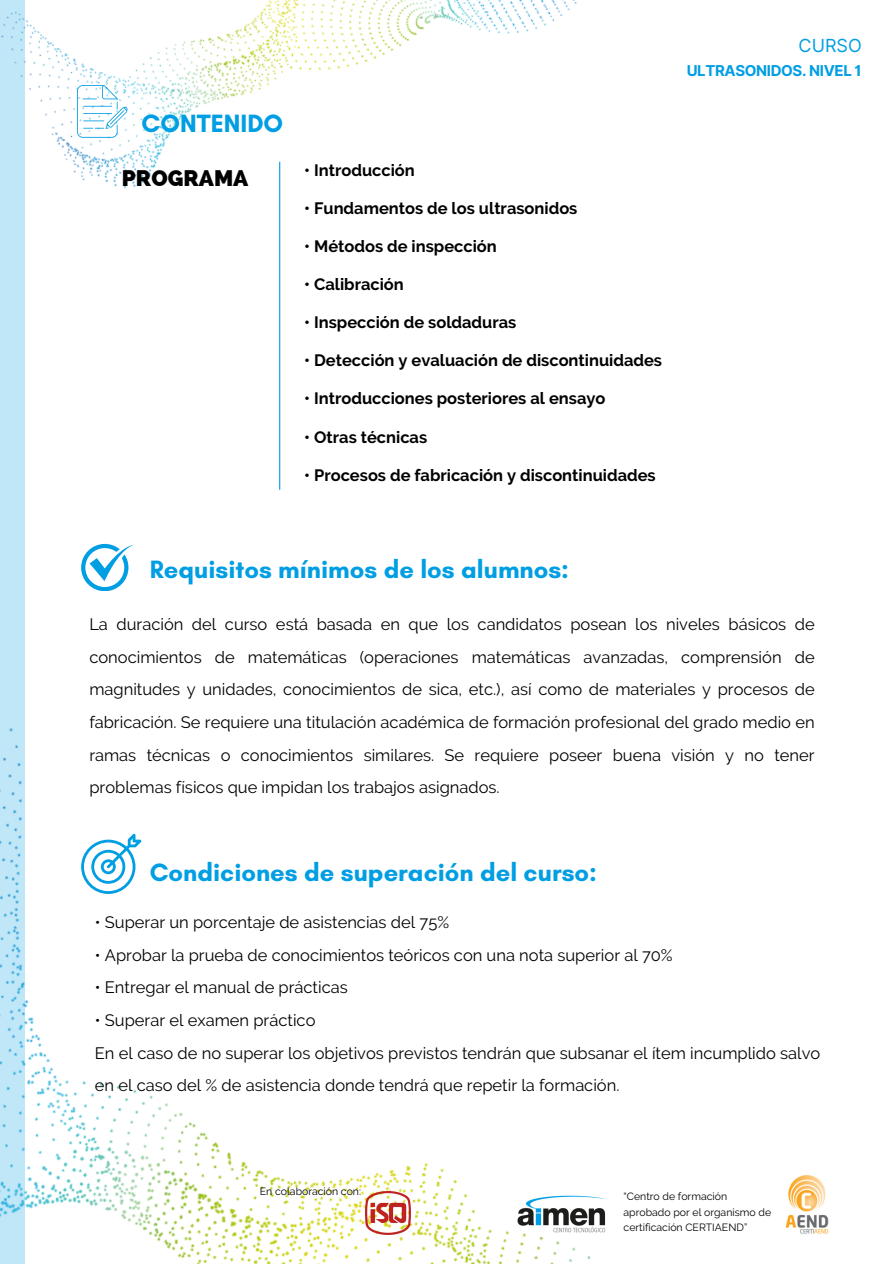
<style>
.page{position:relative;width:894px;height:1264px;background:#fff}
.page>*{position:absolute;margin:0;border:0;box-sizing:border-box;transform-origin:0 0}
.t1{font:700 25.5px "Glacial Indifference";color:#009ee3}
.t2{font:800 22.5px "Raleway";color:#000}
.t3{font:18px "Inter";color:#009ee3}
.t4{font:16.5px/32.7px "Raleway";color:#000;text-align:justify}
.t5{font:700 16.5px "Raleway";color:#000}
.t6{font:700 15px "Inter";letter-spacing:-.025em;color:#009ee3}
.t7{font:10.5px/15.8px "Raleway";color:#000}
</style>
<div class="page">
<img style="left:25px;top:840px;width:566px;height:423px">
<div style="left:0;top:261px;width:25px;height:1002px;background:#c0e7f8"></div>
<img style="left:0;top:0;width:577px;height:261px">
<svg style="left:77px;top:85px;width:50px;height:53px"></svg>
<svg style="left:81px;top:544px;width:53px;height:47px"></svg>
<hr style="left:279px;top:162px;width:1px;height:328px;background:#009ee3">
<img style="left:515px;top:1193px;width:91px;height:41px">
<img style="left:785px;top:1175px;width:44px;height:59px">
<svg style="left:81px;top:833px;width:60px;height:61px"></svg>
<img style="left:365px;top:1191px;width:45px;height:43px">
<h2 class="t1" style="left:141px;top:108px;width:143px">CONTENIDO</h2>
<p class="t2" style="left:122px;top:164px;width:128px">PROGRAMA</p>
<h5 class="t5" style="left:304px;top:160px;width:112px">• Introducción</h5>
<h5 class="t5" style="left:304px;top:198px;width:275px">• Fundamentos de los ultrasonidos</h5>
<h5 class="t5" style="left:304px;top:236px;width:194px">• Métodos de inspección</h5>
<h5 class="t5" style="left:304px;top:274px;width:101px">• Calibración</h5>
<h5 class="t5" style="left:304px;top:313px;width:214px">• Inspección de soldaduras</h5>
<h5 class="t5" style="left:304px;top:351px;width:359px">• Detección y evaluación de discontinuidades</h5>
<h5 class="t5" style="left:304px;top:389px;width:303px">• Introducciones posteriores al ensayo</h5>
<h5 class="t5" style="left:304px;top:427px;width:124px">• Otras técnicas</h5>
<h5 class="t5" style="left:304px;top:465px;width:353px">• Procesos de fabricación y discontinuidades</h5>
<h6 class="t3" style="left:798px;top:34px;width:65px">CURSO</h6>
<p class="t6" style="left:686px;top:61px;width:176px">ULTRASONIDOS. NIVEL 1</p>
<p class="t1" style="left:150px;top:553px;width:421px">Requisitos mínimos de los alumnos:</p>
<p class="t4" style="left:89px;top:608px;width:726px">La duración del curso está basada en que los candidatos posean los niveles básicos de conocimientos de matemáticas (operaciones matemáticas avanzadas, comprensión de magnitudes y unidades, conocimientos de sica, etc.), así como de materiales y procesos de fabricación. Se requiere una titulación académica de formación profesional del grado medio en ramas técnicas o conocimientos similares. Se requiere poseer buena visión y no tener problemas físicos que impidan los trabajos asignados.</p>
<h2 class="t1" style="left:150px;top:856px;width:448px">Condiciones de superación del curso:</h2>
<h6 class="t4" style="left:95px;top:905px;width:355px">• Superar un porcentaje de asistencias del 75%</h6>
<h6 class="t4" style="left:95px;top:938px;width:579px">• Aprobar la prueba de conocimientos teóricos con una nota superior al 70%</h6>
<h6 class="t4" style="left:95px;top:971px;width:254px">• Entregar el manual de prácticas</h6>
<h6 class="t4" style="left:95px;top:1003px;width:726px;text-align:left">• Superar el examen práctico<br>En el caso de no superar los objetivos previstos tendrán que subsanar el ítem incumplido salvo en el caso del % de asistencia donde tendrá que repetir la formación.</h6>
<p class="t7" style="left:260px;top:1183px;width:103px">En colaboración con:</p>
<h4 class="t7" style="left:623px;top:1188px;width:149px">“Centro de formación aprobado por el organismo de certificación CERTIAEND”</h4>
</div>
